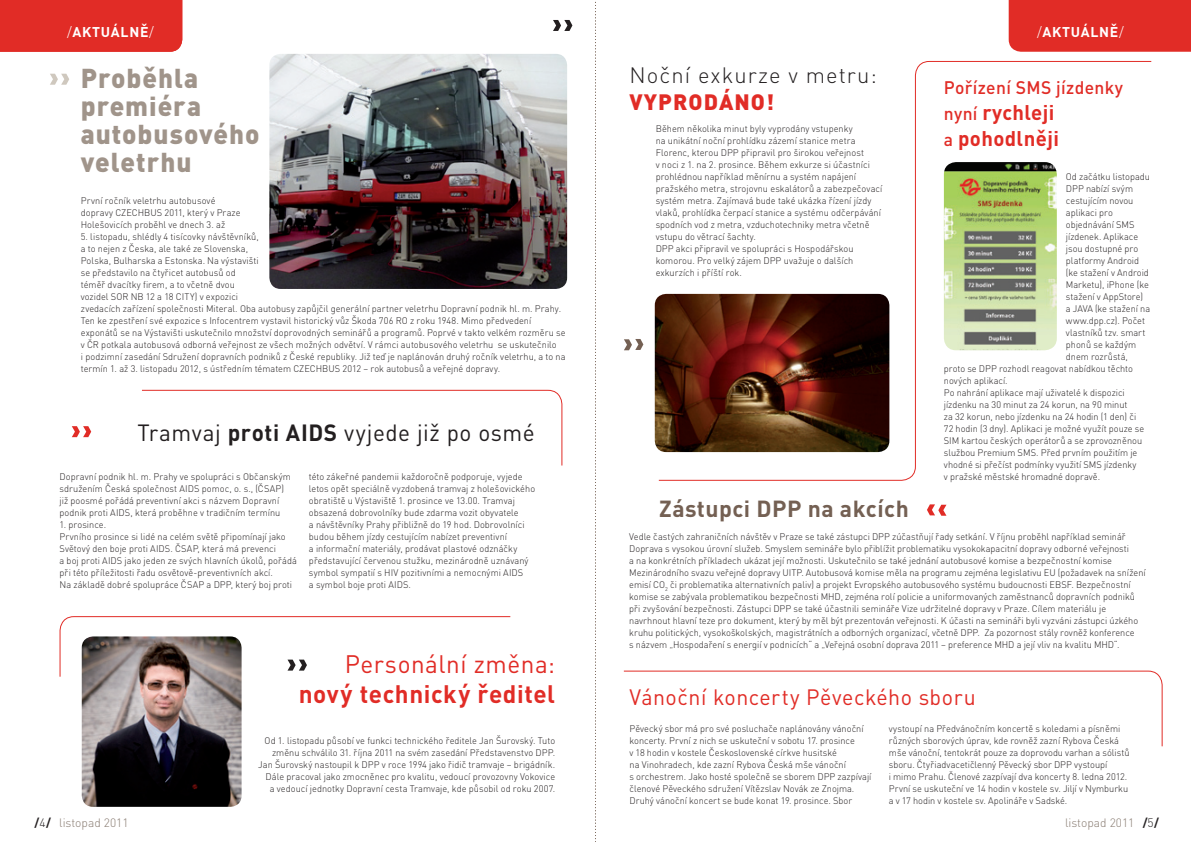
<style>
.page{position:relative;width:1191px;height:842px;background:#fff}
.page>*{position:absolute;margin:0;border:0;box-sizing:border-box;transform-origin:0 0}
.t1{font:900 27px/28px "DINCE";letter-spacing:.035em;color:#a0948a}
.t2{font:700 25px "DINCE";letter-spacing:.025em;color:#e12c26}
.t3{font:25px "DINCE";letter-spacing:.02em;color:#e12c26}
.t4{font:23.2px "DINCE";letter-spacing:.025em;color:#231f20}
.t5{font:700 23px "DINCE";letter-spacing:.02em;color:#746053}
.t6{font:22px "DINCE";letter-spacing:.025em;color:#e12c26}
.t7{font:300 22px "DINCE";letter-spacing:.05em;color:#231f20}
.t8{font:900 22px "DINCE";letter-spacing:.05em;color:#e12c26}
.t9{font:700 21px/26px "DINCE";letter-spacing:.02em;color:#e12c26}
.t10{font:500 18px "DINCE";letter-spacing:.02em;color:#e12c26}
.t11{font:700 14px "DINCE";letter-spacing:.05em;color:#fff}
.t12{font:300 14px "DINCE";letter-spacing:.05em;color:#fff}
.t13{font:300 12px "DINCE";color:#877a70}
.t14{font:300 9.5px/12px "DINCE";letter-spacing:.005em;color:#231f20}
.s1{font-weight:300}
.s2{font-weight:700}
.s3{font-weight:500;font-size:18px}
.s4{font-weight:700;color:#231f20}
.s5{color:#231f20}
</style>
<div class="page">
<div style="left:1008px;top:0;width:183px;height:52px;background:#e12c26"></div>
<svg style="left:595px;top:1px;width:1px;height:841px"></svg>
<div style="left:0;top:0;width:182px;height:52px;background:#e12c26"></div>
<svg style="left:553px;top:20px;width:19px;height:11px"></svg>
<svg style="left:658px;top:60px;width:494px;height:421px"></svg>
<img style="left:944px;top:162px;width:112px;height:188px">
<img style="left:655px;top:294px;width:234px;height:158px">
<svg style="left:624px;top:339px;width:19px;height:11px"></svg>
<svg style="left:927px;top:504px;width:19px;height:12px"></svg>
<svg style="left:142px;top:389px;width:421px;height:77px"></svg>
<svg style="left:623px;top:670px;width:540px;height:77px"></svg>
<svg style="left:59px;top:616px;width:452px;height:62px"></svg>
<svg style="left:72px;top:426px;width:19px;height:11px"></svg>
<img style="left:269px;top:54px;width:298px;height:235px">
<img style="left:82px;top:636px;width:160px;height:171px">
<svg style="left:50px;top:74px;width:19px;height:11px"></svg>
<h3 class="t11" style="left:67px;top:22px;width:88px"><span class="s1">/</span>AKTUÁLNĚ<span class="s1">/</span></h3>
<h3 class="t11" style="left:1037px;top:22px;width:88px"><span class="s1">/</span>AKTUÁLNĚ<span class="s1">/</span></h3>
<h3 class="t12" style="left:59px;top:22px;width:86px">/EDITORIAL/</h3>
<h3 class="t11" style="left:74px;top:22px;width:76px">editorial</h3>
<h3 class="t11" style="left:1042px;top:22px;width:76px">editorial</h3>
<h1 class="t1" style="left:81px;top:63px;width:180px">Proběhla premiéra autobusového veletrhu</h1>
<p class="t14" style="left:81px;top:194px;width:161px">První ročník veletrhu autobusové dopravy CZECHBUS 2011, který v Praze<br>Holešovicích proběhl ve dnech 3. až</p>
<p class="t14" style="left:81px;top:230px;width:486px">5. listopadu, shlédly 4 tisícovky návštěvníků,<br>a to nejen z Česka, ale také ze Slovenska,<br>Polska, Bulharska a Estonska. Na výstavišti<br>se představilo na čtyřicet autobusů od<br>téměř dvacítky firem, a to včetně dvou<br>vozidel SOR NB 12 a 18 CITY) v expozici<br>zvedacích zařízení společnosti Miteral. Oba autobusy zapůjčil generální partner veletrhu Dopravní podnik hl. m. Prahy.<br>Ten ke zpestření své expozice s Infocentrem vystavil historický vůz Škoda 706 RO z roku 1948. Mimo předvedení exponátů se na Výstavišti uskutečnilo množství doprovodných seminářů a programů. Poprvé v takto velkém rozměru se v ČR potkala autobusová odborná veřejnost ze všech možných odvětví. V rámci autobusového veletrhu se uskutečnilo<br>i podzimní zasedání Sdružení dopravních podniků z České republiky. Již teď je naplánován druhý ročník veletrhu, a to na termín 1. až 3. listopadu 2012, s ústředním tématem CZECHBUS 2012 – rok autobusů a veřejné dopravy.</p>
<h3 class="t4" style="left:138px;top:417px;width:399px">Tramvaj <span class="s2">proti AIDS</span> vyjede již po osmé</h3>
<p class="t14" style="left:60px;top:470px;width:233px">Dopravní podnik hl. m. Prahy ve spolupráci s Občanským sdružením Česká společnost AIDS pomoc, o. s., (ČSAP) již poosmé pořádá preventivní akci s názvem Dopravní podnik proti AIDS, která proběhne v tradičním termínu</p>
<p class="t14" style="left:60px;top:518px;width:239px">1. prosince.<br>Prvního prosince si lidé na celém světě připomínají jako Světový den boje proti AIDS. ČSAP, která má prevenci<br>a boj proti AIDS jako jeden ze svých hlavních úkolů, pořádá při této příležitosti řadu osvětově-preventivních akcí.<br>Na základě dobré spolupráce ČSAP a DPP, který boj proti</p>
<p class="t14" style="left:309px;top:470px;width:228px">této zákeřné pandemii každoročně podporuje, vyjede letos opět speciálně vyzdobená tramvaj z holešovického obratiště u Výstaviště 1. prosince ve 13.00. Tramvaj obsazená dobrovolníky bude zdarma vozit obyvatele<br>a návštěvníky Prahy přibližně do 19 hod. Dobrovolníci budou během jízdy cestujícím nabízet preventivní<br>a informační materiály, prodávat plastové odznáčky představující červenou stužku, mezinárodně uznávaný symbol sympatií s HIV pozitivními a nemocnými AIDS<br>a symbol boje proti AIDS.</p>
<h3 class="t7" style="left:629px;top:61px;width:249px">Noční exkurze v metru:</h3>
<h3 class="t8" style="left:629px;top:87px;width:146px">vyprodáno!</h3>
<p class="t14" style="left:655px;top:122px;width:228px">Během několika minut byly vyprodány vstupenky<br>na unikátní noční prohlídku zázemí stanice metra Florenc, kterou DPP připravil pro širokou veřejnost<br>v noci z 1. na 2. prosince. Během exkurze si účastníci prohlédnou například měnírnu a systém napájení pražského metra, strojovnu eskalátorů a zabezpečovací systém metra. Zajímavá bude také ukázka řízení jízdy vlaků, prohlídka čerpací stanice a systému odčerpávání spodních vod z metra, vzduchotechniky metra včetně vstupu do větrací šachty.<br>DPP akci připravil ve spolupráci s Hospodářskou komorou. Pro velký zájem DPP uvažuje o dalších exkurzích i příští rok.</p>
<h3 class="t5" style="left:659px;top:493px;width:251px">Zástupci DPP na akcích</h3>
<h3 class="t10" style="left:944px;top:75px;width:180px">Pořízení SMS jízdenky</h3>
<h3 class="t9" style="left:944px;top:99px;width:117px"><span class="s3">nyní</span> rychleji <span class="s3">a</span> pohodlněji</h3>
<p class="t14" style="left:1066px;top:170px;width:85px">Od začátku listopadu</p>
<p class="t14" style="left:1066px;top:182px;width:69px">DPP nabízí svým</p>
<p class="t14" style="left:1066px;top:194px;width:69px">cestujícím novou</p>
<p class="t14" style="left:1066px;top:206px;width:48px">aplikaci pro</p>
<p class="t14" style="left:1066px;top:218px;width:70px">objednávání SMS</p>
<p class="t14" style="left:1066px;top:230px;width:74px">jízdenek. Aplikace</p>
<p class="t14" style="left:1066px;top:242px;width:74px">jsou dostupné pro</p>
<p class="t14" style="left:1066px;top:254px;width:75px">platformy Android</p>
<p class="t14" style="left:1066px;top:266px;width:84px">(ke stažení v Android</p>
<p class="t14" style="left:1066px;top:278px;width:84px">Marketu), iPhone (ke</p>
<p class="t14" style="left:1066px;top:290px;width:79px">stažení v AppStore)</p>
<p class="t14" style="left:1066px;top:302px;width:86px">a JAVA (ke stažení na</p>
<p class="t14" style="left:1066px;top:314px;width:81px">www.dpp.cz). Počet</p>
<p class="t14" style="left:1066px;top:326px;width:81px">vlastníků tzv. smart</p>
<p class="t14" style="left:1066px;top:338px;width:72px">phonů se každým</p>
<p class="t14" style="left:1066px;top:350px;width:63px">dnem rozrůstá,</p>
<p class="t14" style="left:944px;top:362px;width:190px">proto se DPP rozhodl reagovat nabídkou těchto</p>
<p class="t14" style="left:944px;top:374px;width:65px">nových aplikací.</p>
<p class="t14" style="left:944px;top:386px;width:182px">Po nahrání aplikace mají uživatelé k dispozici</p>
<p class="t14" style="left:944px;top:398px;width:185px">jízdenku na 30 minut za 24 korun, na 90 minut</p>
<p class="t14" style="left:944px;top:410px;width:194px">za 32 korun, nebo jízdenku na 24 hodin (1 den) či</p>
<p class="t14" style="left:944px;top:422px;width:202px">72 hodin (3 dny). Aplikaci je možné využít pouze se</p>
<p class="t14" style="left:944px;top:434px;width:200px">SIM kartou českých operátorů a se zprovozněnou</p>
<p class="t14" style="left:944px;top:446px;width:195px">službou Premium SMS. Před prvním použitím je</p>
<p class="t14" style="left:944px;top:458px;width:194px">vhodné si přečíst podmínky využití SMS jízdenky</p>
<p class="t14" style="left:944px;top:470px;width:158px">v pražské městské hromadné dopravě.</p>
<p class="t14" style="left:629px;top:530px;width:518px">Vedle častých zahraničních návštěv v Praze se také zástupci DPP zúčastňují řady setkání. V říjnu proběhl například seminář Doprava s vysokou úrovní služeb. Smyslem semináře bylo přiblížit problematiku vysokokapacitní dopravy odborné veřejnosti<br>a na konkrétních příkladech ukázat její možnosti. Uskutečnilo se také jednání autobusové komise a bezpečnostní komise Mezinárodního svazu veřejné dopravy UITP. Autobusová komise měla na programu zejména legislativu EU (požadavek na snížení emisí CO<sub>2</sub> či problematika alternativních paliv) a projekt Evropského autobusového systému budoucnosti EBSF. Bezpečnostní komise se zabývala problematikou bezpečnosti MHD, zejména rolí policie a uniformovaných zaměstnanců dopravních podniků při zvyšování bezpečnosti. Zástupci DPP se také účastnili semináře Vize udržitelné dopravy v Praze. Cílem materiálu je navrhnout hlavní teze pro dokument, který by měl být prezentován veřejnosti. K účasti na semináři byli vyzváni zástupci úzkého kruhu politických, vysokoškolských, magistrátních a odborných organizací, včetně DPP. Za pozornost stály rovněž konference<br>s názvem „Hospodaření s energií v podnicích“ a „Veřejná osobní doprava 2011 – preference MHD a její vliv na kvalitu MHD“.</p>
<h2 class="t3" style="left:345px;top:647px;width:212px">Personální změna:</h2>
<h2 class="t2" style="left:299px;top:677px;width:258px">nový technický ředitel</h2>
<h3 class="t6" style="left:629px;top:683px;width:348px">Vánoční koncerty Pěveckého sboru</h3>
<p class="t14" style="left:258px;top:734px;width:298px;text-align:right">Od 1. listopadu působí ve funkci technického ředitele Jan Šurovský. Tuto změnu schválilo 31. října 2011 na svém zasedání Představenstvo DPP.<br>Jan Šurovský nastoupil k DPP v roce 1994 jako řidič tramvaje – brigádník.<br>Dále pracoval jako zmocněnec pro kvalitu, vedoucí provozovny Vokovice<br>a vedoucí jednotky Dopravní cesta Tramvaje, kde působil od roku 2007.</p>
<p class="t14" style="left:629px;top:722px;width:243px">Pěvecký sbor má pro své posluchače naplánovány vánoční koncerty. První z nich se uskuteční v sobotu 17. prosince<br>v 18 hodin v kostele Československé církve husitské<br>na Vinohradech, kde zazní Rybova Česká mše vánoční<br>s orchestrem. Jako hosté společně se sborem DPP zazpívají členové Pěveckého sdružení Vítězslav Novák ze Znojma.<br>Druhý vánoční koncert se bude konat 19. prosince. Sbor</p>
<p class="t14" style="left:889px;top:722px;width:242px">vystoupí na Předvánočním koncertě s koledami a písněmi různých sborových úprav, kde rovněž zazní Rybova Česká mše vánoční, tentokrát pouze za doprovodu varhan a sólistů sboru. Čtyřiadvacetičlenný Pěvecký sbor DPP vystoupí<br>i mimo Prahu. Členové zazpívají dva koncerty 8. ledna 2012.<br>První se uskuteční ve 14 hodin v kostele sv. Jiljí v Nymburku a v 17 hodin v kostele sv. Apolináře v Sadské.</p>
<p class="t13" style="left:35px;top:815px;width:96px"><span class="s4">/</span><span class="s5">4</span><span class="s4">/</span> listopad 2011</p>
<p class="t13" style="left:1065px;top:815px;width:96px">listopad 2011 <span class="s4">/</span><span class="s5">5</span><span class="s4">/</span></p>
</div>
